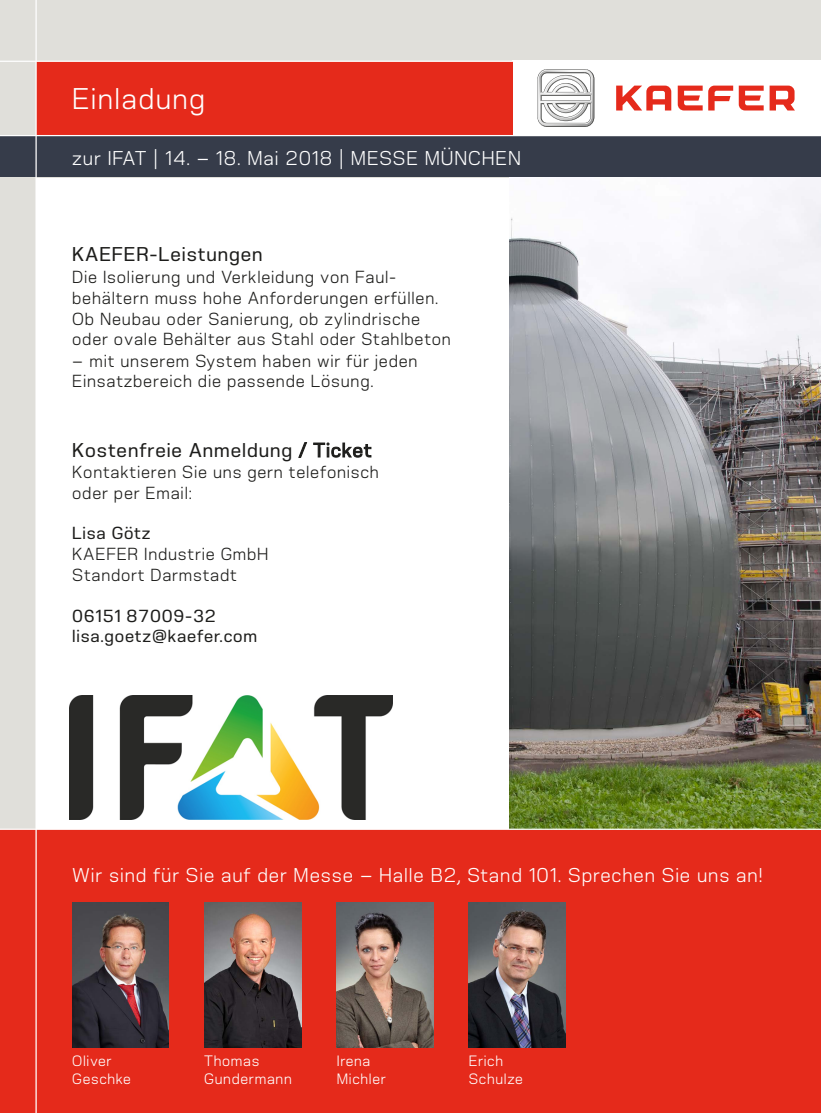
<style>
.page{position:relative;width:821px;height:1113px;background:#fff}
.page>*{position:absolute;margin:0;border:0;box-sizing:border-box;transform-origin:0 0}
.t1{font:30px "Kaefer Headline";letter-spacing:.045em;color:#fff}
.t2{font:20px "Kaefer Headline";letter-spacing:.045em;color:#fff}
.t3{font:600 20px "Kaefer Headline";letter-spacing:.045em;color:#1d1d1b}
.t4{font:17.5px/20.9px "Kaefer Headline";letter-spacing:.045em;color:#1d1d1b}
.t5{font:600 17.5px/20.5px "Kaefer Headline";letter-spacing:.045em;color:#1d1d1b}
.t6{font:15.12px/18.1px "Kaefer Headline";letter-spacing:.045em;color:#fff}
.t7{font:15px/18px "Kaefer Headline";letter-spacing:.045em;color:#fff}
</style>
<div class="page">
<div style="left:0;top:0;width:821px;height:177px;background:#e0dfda"></div>
<div style="left:0;top:177px;width:35px;height:936px;background:#e0dfda"></div>
<div style="left:0;top:829px;width:821px;height:284px;background:#e52a1b"></div>
<img style="left:509px;top:177px;width:312px;height:652px">
<div style="left:0;top:136px;width:821px;height:41px;background:#363c4a"></div>
<div style="left:512px;top:61px;width:309px;height:74px;background:#fff"></div>
<svg style="left:537px;top:69px;width:57px;height:58px"></svg>
<svg style="left:616px;top:86px;width:55px;height:25px"></svg>
<svg style="left:677px;top:86px;width:25px;height:25px"></svg>
<svg style="left:708px;top:86px;width:55px;height:25px"></svg>
<svg style="left:769px;top:86px;width:26px;height:25px"></svg>
<div style="left:36px;top:61px;width:476px;height:75px;background:#e52a1b"></div>
<hr style="left:0;top:135px;width:821px;height:1px;background:#fff">
<hr style="left:0;top:61px;width:821px;height:1px;background:#fff">
<img style="left:72px;top:903px;width:97px;height:144px">
<img style="left:469px;top:903px;width:96px;height:144px">
<img style="left:337px;top:903px;width:96px;height:144px">
<img style="left:205px;top:903px;width:96px;height:144px">
<hr style="left:0;top:829px;width:821px;height:1px;background:#fff">
<hr style="left:35px;top:0;width:2px;height:1113px;background:#fff">
<img style="left:70px;top:696px;width:322px;height:124px">
<h1 class="t1" style="left:72px;top:81px;width:134px">Einladung</h1>
<p class="t2" style="left:72px;top:146px;width:450px">zur IFAT | 14. – 18. Mai 2018 | MESSE MÜNCHEN</p>
<p class="t3" style="left:72px;top:242px;width:192px">KAEFER-Leistungen</p>
<p class="t4" style="left:72px;top:266px;width:380px">Die Isolierung und Verkleidung von Faul‑ behältern muss hohe Anforderungen erfüllen.<br>Ob Neubau oder Sanierung, ob zylindrische oder ovale Behälter aus Stahl oder Stahlbeton</p>
<p class="t4" style="left:72px;top:351px;width:347px;line-height:20.2px">– mit unserem System haben wir für jeden<br>Einsatzbereich die passende Lösung.</p>
<p class="t3" style="left:72px;top:439px;width:301px">Kostenfreie Anmeldung / Ticket</p>
<p class="t4" style="left:72px;top:461px;width:308px">Kontaktieren Sie uns gern telefonisch oder per Email:</p>
<p class="t5" style="left:72px;top:523px;width:80px">Lisa Götz</p>
<p class="t4" style="left:72px;top:544px;width:198px">KAEFER Industrie GmbH<br>Standort Darmstadt</p>
<p class="t5" style="left:72px;top:606px;width:186px">06151 87009-32 lisa.goetz@kaefer.com</p>
<p class="t2" style="left:72px;top:863px;width:691px">Wir sind für Sie auf der Messe – Halle B2, Stand 101. Sprechen Sie uns an!</p>
<p class="t6" style="left:204px;top:1052px;width:89px">Thomas<br>Gundermann</p>
<p class="t7" style="left:72px;top:1052px;width:60px">Oliver<br>Geschke</p>
<p class="t7" style="left:469px;top:1052px;width:55px">Erich<br>Schulze</p>
<p class="t7" style="left:337px;top:1052px;width:50px">Irena<br>Michler</p>
</div>
